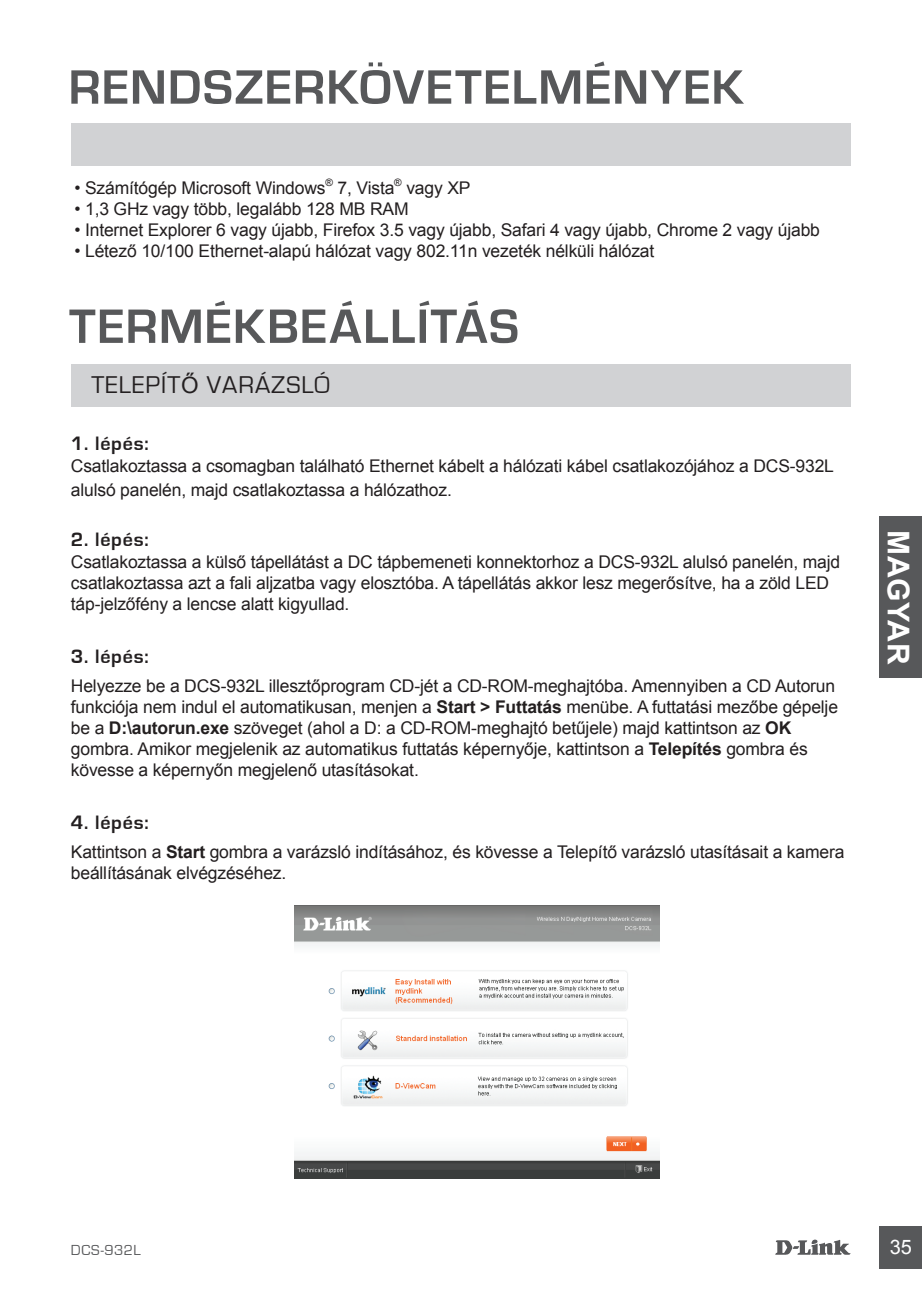
<style>
.page{position:relative;width:922px;height:1297px;background:#fff}
.page>*{position:absolute;margin:0;border:0;box-sizing:border-box;transform-origin:0 0}
.t1{font:700 50px "Eurostile";letter-spacing:.03em;color:#57585a}
.t2{font:700 30px "Arial";letter-spacing:.005em;color:#fff}
.t3{font:25px "Eurostile";letter-spacing:.04em;color:#231f20}
.t4{font:700 20px "Eurostile";letter-spacing:.04em;color:#231f20}
.t5{font:20px "Arial";color:#fff}
.t6{font:17.5px/21px "Arial";letter-spacing:-.01em;color:#231f20}
.t7{font:15px "Eurostile";letter-spacing:.03em;color:#57585a}
.t8{font:10.25px "Arial";color:#231f20}
.s1{font-family:"Arial";font-size:22.5px}
.s2{font-weight:700}
</style>
<div class="page">
<svg style="left:775px;top:1239px;width:75px;height:16px"></svg>
<div style="left:879px;top:1226px;width:42px;height:43px;background:#57585a"></div>
<div style="left:879px;top:516px;width:42px;height:161px;background:#57585a"></div>
<div style="left:72px;top:364px;width:778px;height:42px;background:#d1d2d4"></div>
<img style="left:295px;top:905px;width:364px;height:274px">
<div style="left:72px;top:123px;width:778px;height:43px;background:#d1d2d4"></div>
<h1 class="t1" style="left:68px;top:60px;width:33px">RENDSZE</h1>
<h1 class="t1" style="left:293px;top:60px;width:130px">RKÖVETEL</h1>
<h1 class="t1" style="left:538px;top:60px;width:176px">MÉNYEK</h1>
<p class="t6" style="left:74px;top:177px;width:252px">• Számítógép Microsoft Windows</p>
<p class="t8" style="left:325px;top:175px;width:9px">®</p>
<p class="t6" style="left:337px;top:177px;width:58px">7, Vista</p>
<p class="t8" style="left:394px;top:175px;width:9px">®</p>
<p class="t6" style="left:406px;top:177px;width:66px">vagy XP</p>
<p class="t6" style="left:74px;top:198px;width:335px">• 1,3 GHz vagy több, legalább 128 MB RAM</p>
<p class="t6" style="left:74px;top:219px;width:746px">• Internet Explorer 6 vagy újabb, Firefox 3.5 vagy újabb, Safari 4 vagy újabb, Chrome 2 vagy újabb</p>
<p class="t6" style="left:74px;top:240px;width:581px">• Létező 10/100 Ethernet-alapú hálózat vagy 802.11n vezeték nélküli hálózat</p>
<h1 class="t1" style="left:69px;top:299px;width:92px">TERMÉ</h1>
<h1 class="t1" style="left:233px;top:299px;width:287px">KBEÁLLÍTÁS</h1>
<h3 class="t3" style="left:92px;top:371px;width:15px">TELE</h3>
<h3 class="t3" style="left:145px;top:371px;width:186px">PÍT<span class="s1">Ő</span> VARÁZSLÓ</h3>
<p class="t4" style="left:71px;top:432px;width:79px">1. LÉPÉS:</p>
<p class="t6" style="left:71px;top:454px;width:764px;line-height:23.5px">Csatlakoztassa a csomagban található Ethernet kábelt a hálózati kábel csatlakozójához a DCS-932L alulsó panelén, majd csatlakoztassa a hálózathoz.</p>
<p class="t4" style="left:71px;top:528px;width:79px">2. LÉPÉS:</p>
<p class="t6" style="left:71px;top:551px;width:770px">Csatlakoztassa a külső tápellátást a DC tápbemeneti konnektorhoz a DCS-932L alulsó panelén, majd csatlakoztassa azt a fali aljzatba vagy elosztóba. A tápellátás akkor lesz megerősítve, ha a zöld LED táp-jelzőfény a lencse alatt kigyullad.</p>
<p class="t4" style="left:71px;top:645px;width:79px">3. LÉPÉS:</p>
<p class="t6" style="left:71px;top:675px;width:768px">Helyezze be a DCS-932L illesztőprogram CD-jét a CD-ROM-meghajtóba. Amennyiben a CD Autorun funkciója nem indul el automatikusan, menjen a <span class="s2">Start &gt; Futtatás</span> menübe. A futtatási mezőbe gépelje be a <span class="s2">D:\autorun.exe</span> szöveget (ahol a D: a CD-ROM-meghajtó betűjele) majd kattintson az <span class="s2">OK </span>gombra. Amikor megjelenik az automatikus futtatás képernyője, kattintson a <span class="s2">Telepítés</span> gombra és kövesse a képernyőn megjelenő utasításokat.</p>
<p class="t4" style="left:71px;top:811px;width:79px">4. LÉPÉS:</p>
<p class="t6" style="left:71px;top:841px;width:774px">Kattintson a <span class="s2">Start</span> gombra a varázsló indításához, és kövesse a Telepítő varázsló utasításait a kamera beállításának elvégzéséhez.</p>
<h2 class="t2" style="left:917px;top:530px;width:136px;rotate:90deg">MAGYAR</h2>
<p class="t7" style="left:71px;top:1241px;width:70px">DCS-932L</p>
<p class="t5" style="left:889px;top:1234px;width:24px">35</p>
</div>
